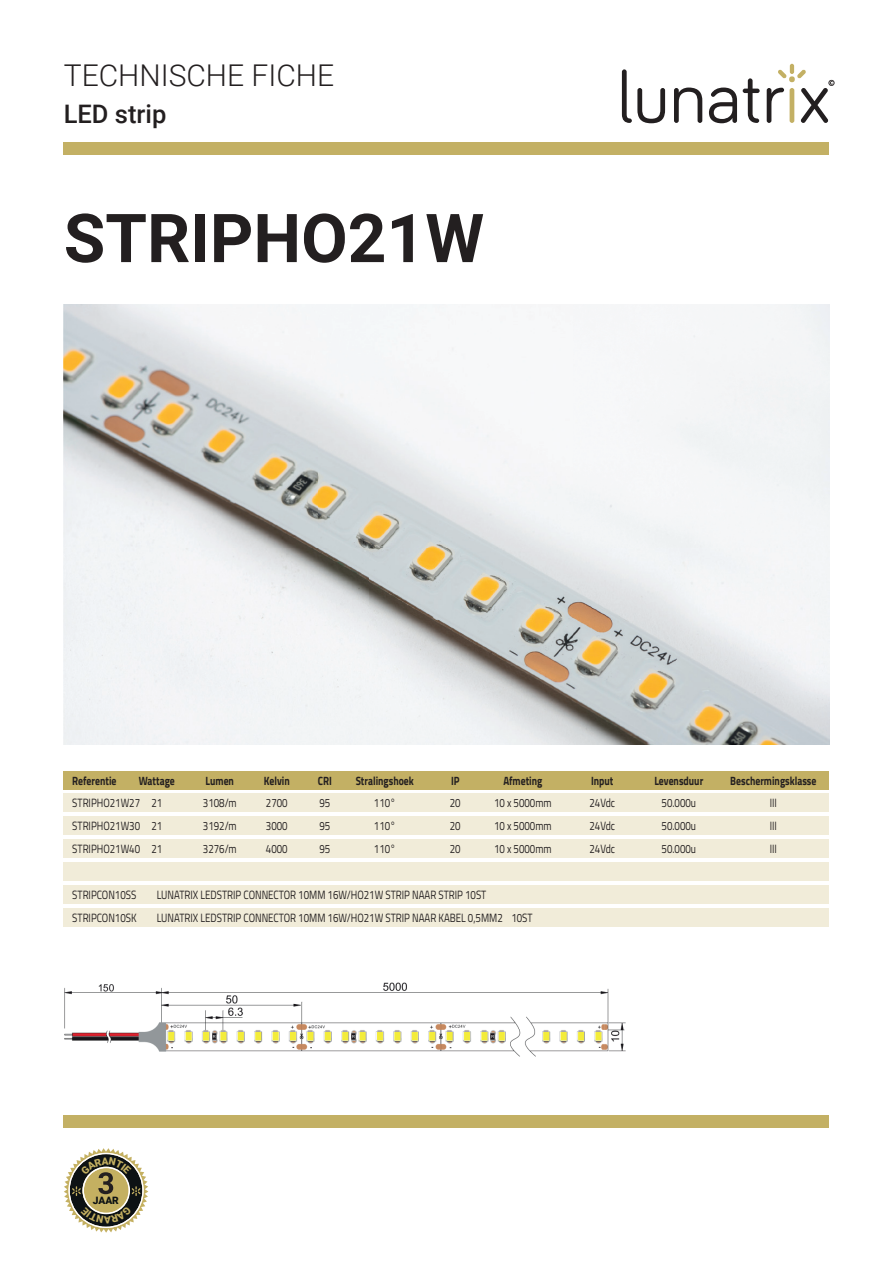
<style>
.page{position:relative;width:893px;height:1263px;background:#fff}
.page>*{position:absolute;margin:0;border:0;box-sizing:border-box;transform-origin:0 0}
.t1{font:700 67.5px "Roboto";color:#231f20}
.t2{font:300 30px "Roboto";color:#231f20}
.t3{font:500 25.5px "Roboto";color:#231f20}
.t4{font:12px "Titillium Web";color:#231f20;scale:.81 1}
.t5{font:700 12px "Titillium Web";color:#231f20;scale:.81 1}
.t6{font:900 10.2px "Roboto";color:#0d1214}
</style>
<div class="page">
<img style="left:64px;top:304px;width:765px;height:440px">
<div style="left:64px;top:142px;width:765px;height:13px;background:#c3b064"></div>
<svg style="left:622px;top:69px;width:43px;height:54px"></svg>
<svg style="left:674px;top:88px;width:28px;height:35px"></svg>
<svg style="left:709px;top:88px;width:28px;height:35px"></svg>
<svg style="left:743px;top:78px;width:17px;height:45px"></svg>
<hr style="left:790px;top:64px;width:4px;height:10px;background:#c3b064;border-radius:2px">
<svg style="left:767px;top:70px;width:67px;height:53px"></svg>
<div style="left:64px;top:794px;width:765px;height:18px;background:#f1ecd9"></div>
<div style="left:64px;top:817px;width:765px;height:18px;background:#f1ecd9"></div>
<div style="left:64px;top:839px;width:765px;height:19px;background:#f1ecd9"></div>
<div style="left:64px;top:862px;width:765px;height:19px;background:#f1ecd9"></div>
<div style="left:64px;top:885px;width:765px;height:19px;background:#f1ecd9"></div>
<div style="left:64px;top:908px;width:765px;height:18px;background:#f1ecd9"></div>
<div style="left:64px;top:771px;width:765px;height:18px;background:#c3b064"></div>
<div style="left:64px;top:1115px;width:765px;height:12px;background:#c3b064"></div>
<img style="left:64px;top:982px;width:562px;height:75px">
<svg style="left:64px;top:1148px;width:84px;height:85px"></svg>
<h2 class="t2" style="left:64px;top:54px;width:272px">TECHNISCHE FICHE</h2>
<h3 class="t3" style="left:64px;top:96px;width:104px">LED strip</h3>
<h1 class="t1" style="left:64px;top:191px;width:422px">STRIPHO21W</h1>
<p class="t5" style="left:72px;top:771px;width:56px">Referentie</p>
<p class="t5" style="left:139px;top:771px;width:46px">Wattage</p>
<p class="t5" style="left:206px;top:771px;width:37px">Lumen</p>
<p class="t5" style="left:264px;top:771px;width:33px">Kelvin</p>
<p class="t5" style="left:318px;top:771px;width:19px">CRI</p>
<p class="t5" style="left:356px;top:771px;width:73px">Stralingshoek</p>
<p class="t5" style="left:451px;top:771px;width:12px">IP</p>
<p class="t5" style="left:503px;top:771px;width:50px">Afmeting</p>
<p class="t5" style="left:591px;top:771px;width:29px">Input</p>
<p class="t5" style="left:654px;top:771px;width:62px">Levensduur</p>
<p class="t5" style="left:730px;top:771px;width:108px">Beschermingsklasse</p>
<p class="t4" style="left:72px;top:794px;width:113px">STRIPHO21W27 21</p>
<p class="t4" style="left:203px;top:794px;width:43px">3108/m</p>
<p class="t4" style="left:266px;top:794px;width:28px">2700</p>
<p class="t4" style="left:319px;top:794px;width:15px">95</p>
<p class="t4" style="left:374px;top:794px;width:28px">110°</p>
<p class="t4" style="left:450px;top:794px;width:15px">20</p>
<p class="t4" style="left:494px;top:794px;width:73px">10 x 5000mm</p>
<p class="t4" style="left:589px;top:794px;width:33px">24Vdc</p>
<p class="t4" style="left:662px;top:794px;width:44px">50.000u</p>
<p class="t4" style="left:770px;top:794px;width:10px">III</p>
<p class="t4" style="left:72px;top:817px;width:113px">STRIPHO21W30 21</p>
<p class="t4" style="left:203px;top:817px;width:43px">3192/m</p>
<p class="t4" style="left:266px;top:817px;width:28px">3000</p>
<p class="t4" style="left:319px;top:817px;width:15px">95</p>
<p class="t4" style="left:374px;top:817px;width:28px">110°</p>
<p class="t4" style="left:450px;top:817px;width:15px">20</p>
<p class="t4" style="left:494px;top:817px;width:73px">10 x 5000mm</p>
<p class="t4" style="left:589px;top:817px;width:33px">24Vdc</p>
<p class="t4" style="left:662px;top:817px;width:44px">50.000u</p>
<p class="t4" style="left:770px;top:817px;width:10px">III</p>
<p class="t4" style="left:72px;top:840px;width:113px">STRIPHO21W40 21</p>
<p class="t4" style="left:203px;top:840px;width:43px">3276/m</p>
<p class="t4" style="left:266px;top:840px;width:28px">4000</p>
<p class="t4" style="left:319px;top:840px;width:15px">95</p>
<p class="t4" style="left:374px;top:840px;width:28px">110°</p>
<p class="t4" style="left:450px;top:840px;width:15px">20</p>
<p class="t4" style="left:494px;top:840px;width:73px">10 x 5000mm</p>
<p class="t4" style="left:589px;top:840px;width:33px">24Vdc</p>
<p class="t4" style="left:662px;top:840px;width:44px">50.000u</p>
<p class="t4" style="left:770px;top:840px;width:10px">III</p>
<p class="t4" style="left:72px;top:886px;width:81px">STRIPCON10SS</p>
<p class="t4" style="left:157px;top:886px;width:408px">LUNATRIX LEDSTRIP CONNECTOR 10MM 16W/HO21W STRIP NAAR STRIP 10ST</p>
<p class="t4" style="left:72px;top:909px;width:81px">STRIPCON10SK</p>
<p class="t4" style="left:157px;top:909px;width:465px">LUNATRIX LEDSTRIP CONNECTOR 10MM 16W/HO21W STRIP NAAR KABEL 0,5MM2 10ST</p>
<p class="t6" style="left:93px;top:1193px;width:28px">JAAR</p>
</div>
